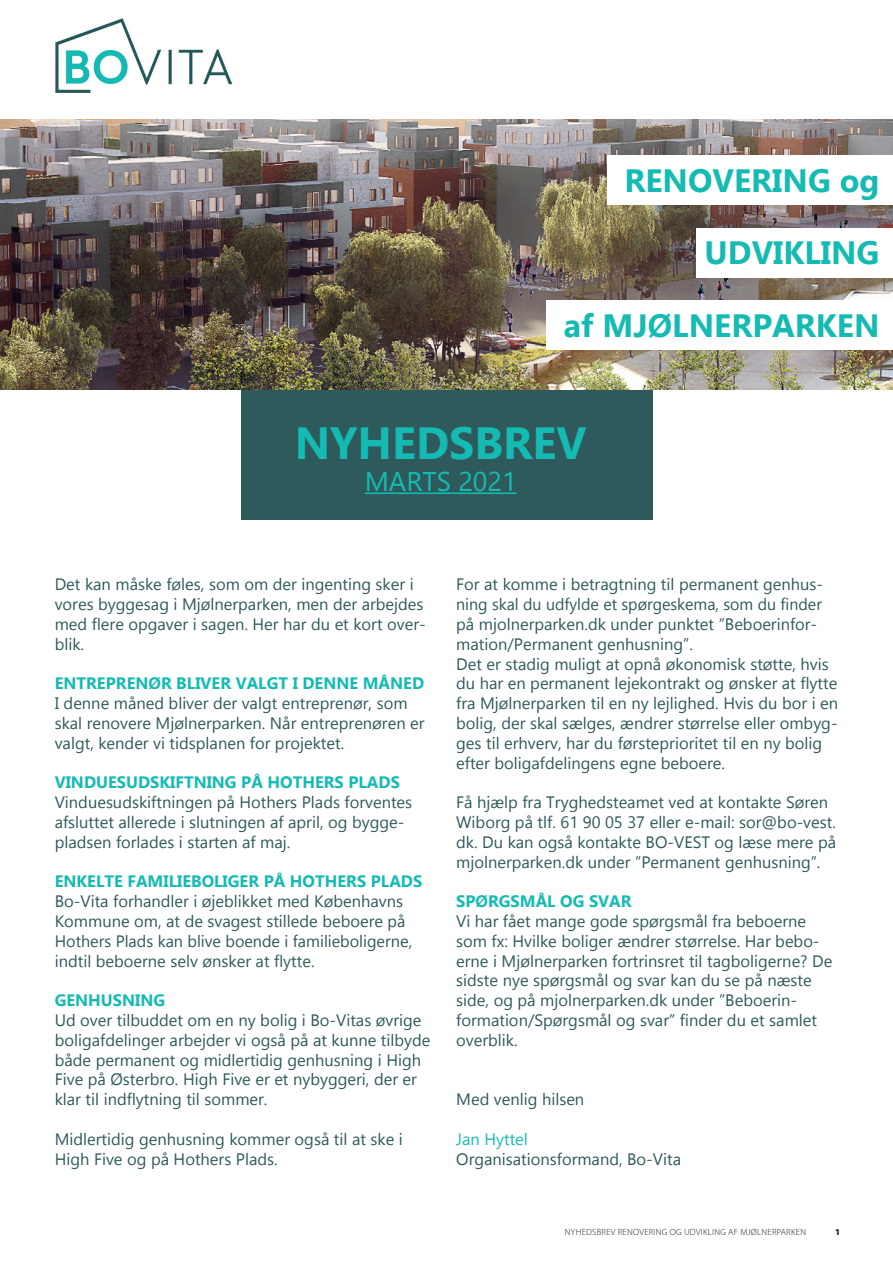
<style>
.page{position:relative;width:893px;height:1263px;background:#fff}
.page>*{position:absolute;margin:0;border:0;box-sizing:border-box;transform-origin:0 0}
.t1{font:700 45px "Gadugi";color:#15bbb3}
.t2{font:700 32.25px "Gadugi";color:#15bbb3}
.t3{font:27px "Gadugi";color:#15bbb3}
.t4{font:16.5px/19.8px "Gadugi";color:#2e5a5b}
.t5{font:700 16.5px "Gadugi";color:#15bbb3}
.t6{font:16.5px "Gadugi";color:#15bbb3}
.t7{font:300 9px "Myriad Pro";letter-spacing:.03em;color:#231f20}
.t8{font:900 9px "Myriad Pro";color:#231f20}
</style>
<div class="page">
<div style="left:241px;top:382px;width:411px;height:138px;background:#2e5a5b"></div>
<hr style="left:365px;top:492px;width:152px;height:2px;background:#15bbb3">
<img style="left:0;top:119px;width:893px;height:270px">
<img style="left:55px;top:19px;width:176px;height:74px">
<div style="left:607px;top:156px;width:285px;height:49px;background:#fff"></div>
<div style="left:696px;top:228px;width:196px;height:49px;background:#fff"></div>
<div style="left:546px;top:300px;width:346px;height:50px;background:#fff"></div>
<p class="t2" style="left:624px;top:161px;width:257px">RENOVERING og</p>
<p class="t2" style="left:705px;top:234px;width:176px">UDVIKLING</p>
<p class="t2" style="left:564px;top:306px;width:317px">af MJØLNERPARKEN</p>
<p class="t1" style="left:295px;top:415px;width:293px">NYHEDSBREV</p>
<p class="t3" style="left:365px;top:465px;width:153px">MARTS 2021</p>
<p class="t4" style="left:55px;top:574px;width:372px">Det kan måske føles, som om der ingenting sker i vores byggesag i Mjølnerparken, men der arbejdes med flere opgaver i sagen. Her har du et kort over&shy;blik.</p>
<p class="t5" style="left:55px;top:674px;width:371px">ENTREPRENØR BLIVER VALGT I DENNE MÅNED</p>
<p class="t4" style="left:55px;top:693px;width:371px">I denne måned bliver der valgt entreprenør, som skal renovere Mjølnerparken. Når entreprenøren er valgt, kender vi tidsplanen for projektet.</p>
<p class="t5" style="left:55px;top:773px;width:347px">VINDUESUDSKIFTNING PÅ HOTHERS PLADS</p>
<p class="t4" style="left:55px;top:792px;width:359px">Vinduesudskiftningen på Hothers Plads forventes afsluttet allerede i slutningen af april, og bygge-</p>
<p class="t4" style="left:55px;top:832px;width:237px">pladsen forlades i starten af maj.</p>
<p class="t5" style="left:55px;top:872px;width:369px">ENKELTE FAMILIEBOLIGER PÅ HOTHERS PLADS</p>
<p class="t4" style="left:55px;top:891px;width:352px">Bo-Vita forhandler i øjeblikket med Københavns<br>Kommune om, at de svagest stillede beboere på</p>
<p class="t4" style="left:55px;top:931px;width:359px">Hothers Plads kan blive boende i familieboligerne, indtil beboerne selv ønsker at flytte.</p>
<p class="t5" style="left:55px;top:990px;width:112px">GENHUSNING</p>
<p class="t4" style="left:55px;top:1010px;width:377px">Ud over tilbuddet om en ny bolig i Bo-Vitas øvrige boligafdelinger arbejder vi også på at kunne tilbyde både permanent og midlertidig genhusning i High Five på Østerbro. High Five er et nybyggeri, der er klar til indflytning til sommer.</p>
<p class="t4" style="left:55px;top:1129px;width:350px">Midlertidig genhusning kommer også til at ske i<br>High Five og på Hothers Plads.</p>
<p class="t4" style="left:456px;top:574px;width:368px">For at komme i betragtning til permanent genhus&shy;ning skal du udfylde et spørgeskema, som du finder på mjolnerparken.dk under punktet ”Beboerinfor&shy;mation/Permanent genhusning”.</p>
<p class="t4" style="left:456px;top:654px;width:383px">Det er stadig muligt at opnå økonomisk støtte, hvis du har en permanent lejekontrakt og ønsker at flytte fra Mjølnerparken til en ny lejlighed. Hvis du bor i en bolig, der skal sælges, ændrer størrelse eller ombyg&shy;ges til erhverv, har du førsteprioritet til en ny bolig efter boligafdelingens egne beboere.</p>
<p class="t4" style="left:456px;top:792px;width:381px">Få hjælp fra Tryghedsteamet ved at kontakte Søren Wiborg på tlf. 61 90 05 37 eller e-mail: sor@bo-vest. dk. Du kan også kontakte BO-VEST og læse mere på mjolnerparken.dk under ”Permanent genhusning”.</p>
<p class="t5" style="left:456px;top:891px;width:177px">SPØRGSMÅL OG SVAR</p>
<p class="t4" style="left:456px;top:911px;width:378px">Vi har fået mange gode spørgsmål fra beboerne som fx: Hvilke boliger ændrer størrelse. Har bebo&shy;erne i Mjølnerparken fortrinsret til tagboligerne? De sidste nye spørgsmål og svar kan du se på næste side, og på mjolnerparken.dk under ”Beboerin&shy;formation/Spørgsmål og svar” finder du et samlet overblik.</p>
<p class="t4" style="left:456px;top:1089px;width:130px">Med venlig hilsen</p>
<p class="t6" style="left:456px;top:1129px;width:73px">Jan Hyttel</p>
<p class="t4" style="left:456px;top:1149px;width:226px">Organisationsformand, Bo-Vita</p>
<p class="t7" style="left:565px;top:1227px;width:243px">NYHEDSBREV RENOVERING OG UDVIKLING AF MJØLNERPARKEN</p>
<p class="t8" style="left:835px;top:1227px;width:7px">1</p>
</div>
